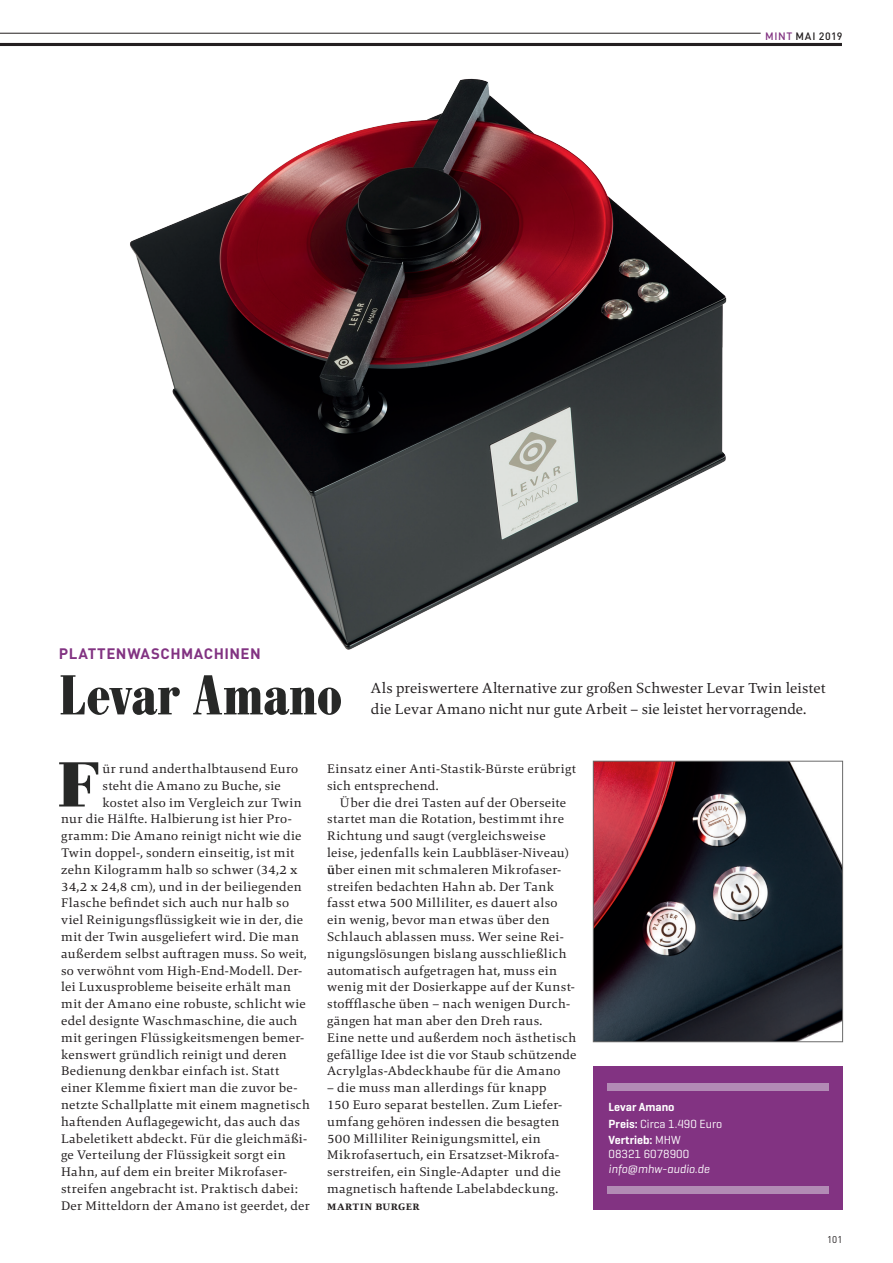
<style>
.page{position:relative;width:893px;height:1263px;background:#fff}
.page>*{position:absolute;margin:0;border:0;box-sizing:border-box;transform-origin:0 0}
.t1{font:700 66.3px "Bodoni Antiqua T";color:#272827}
.t2{font:700 58.65px "Bodoni Ant Con";color:#272827}
.t3{font:15px/21px "Mangan";letter-spacing:.005em;color:#231f20}
.t4{font:700 15px "DIN";letter-spacing:.03em;color:#823382}
.t5{font:12.9px/16.8px "Mangan";letter-spacing:.025em;color:#231f20}
.t6{font:700 12.9px "Mangan";letter-spacing:.03em;color:#231f20}
.t7{font:600 12px/16.4px "Geogrotesque";color:#fff}
.t8{font:italic 12px "Geogrotesque";color:#fff}
.t9{font:12px "Geogrotesque";color:#fff}
.t10{font:500 10.65px "DIN";letter-spacing:.06em;color:#231f20}
.t11{font:9.75px "DIN";color:#231f20}
.s1{color:#823382}
.s2{font-weight:700}
.s3{font-weight:400}
</style>
<div class="page">
<div style="left:593px;top:1066px;width:249px;height:144px;background:#823382"></div>
<div style="left:607px;top:1186px;width:222px;height:7px;background:#b28bb5"></div>
<div style="left:607px;top:1083px;width:222px;height:7px;background:#b28bb5"></div>
<hr style="left:0;top:43px;width:842px;height:3px;background:#231f20">
<hr style="left:0;top:33px;width:761px;height:1px;background:#231f20">
<img style="left:117px;top:42px;width:627px;height:608px">
<img style="left:595px;top:763px;width:246px;height:277px">
<div style="left:593px;top:761px;width:250px;height:281px;border:1px solid #6a6a6a"></div>
<p class="t10" style="left:765px;top:30px;width:79px"><span class="s1">MINT</span> MAI 2019</p>
<p class="t4" style="left:59px;top:644px;width:203px">PLATTENWASCHMACHINEN</p>
<h2 class="t2" style="left:59px;top:662px;width:285px">Levar Amano</h2>
<p class="t3" style="left:371px;top:678px;width:456px">Als preiswertere Alternative zur großen Schwester Levar Twin leistet die Levar Amano nicht nur gute Arbeit – sie leistet hervorragende.</p>
<h1 class="t1" style="left:57px;top:745px;width:43px">F</h1>
<p class="t5" style="left:103px;top:760px;width:197px">ür rund anderthalbtausend Euro</p>
<p class="t5" style="left:103px;top:777px;width:180px">steht die Amano zu Buche, sie</p>
<p class="t5" style="left:103px;top:794px;width:201px">kostet also im Vergleich zur Twin</p>
<p class="t5" style="left:61px;top:810px;width:232px">nur die Hälfte. Halbierung ist hier Pro-</p>
<p class="t5" style="left:61px;top:827px;width:242px">gramm: Die Amano reinigt nicht wie die</p>
<p class="t5" style="left:61px;top:844px;width:235px">Twin doppel-, sondern einseitig, ist mit</p>
<p class="t5" style="left:61px;top:861px;width:238px">zehn Kilogramm halb so schwer (34,2 x</p>
<p class="t5" style="left:61px;top:878px;width:242px">34,2 x 24,8 cm), und in der beiliegenden</p>
<p class="t5" style="left:61px;top:894px;width:229px">Flasche befindet sich auch nur halb so</p>
<p class="t5" style="left:61px;top:911px;width:244px">viel Reinigungsflüssigkeit wie in der, die</p>
<p class="t5" style="left:61px;top:928px;width:239px">mit der Twin ausgeliefert wird. Die man</p>
<p class="t5" style="left:61px;top:945px;width:247px">außerdem selbst auftragen muss. So weit,</p>
<p class="t5" style="left:61px;top:962px;width:243px">so verwöhnt vom High-End-Modell. Der-</p>
<p class="t5" style="left:61px;top:978px;width:232px">lei Luxusprobleme beiseite erhält man</p>
<p class="t5" style="left:61px;top:995px;width:246px">mit der Amano eine robuste, schlicht wie</p>
<p class="t5" style="left:61px;top:1012px;width:238px">edel designte Waschmaschine, die auch</p>
<p class="t5" style="left:61px;top:1029px;width:245px">mit geringen Flüssigkeitsmengen bemer-</p>
<p class="t5" style="left:61px;top:1046px;width:227px">kenswert gründlich reinigt und deren</p>
<p class="t5" style="left:61px;top:1062px;width:220px">Bedienung denkbar einfach ist. Statt</p>
<p class="t5" style="left:61px;top:1079px;width:238px">einer Klemme fixiert man die zuvor be-</p>
<p class="t5" style="left:61px;top:1096px;width:250px">netzte Schallplatte mit einem magnetisch</p>
<p class="t5" style="left:61px;top:1113px;width:240px">haftenden Auflagegewicht, das auch das</p>
<p class="t5" style="left:61px;top:1130px;width:247px">Labeletikett abdeckt. Für die gleichmäßi-</p>
<p class="t5" style="left:61px;top:1146px;width:226px">ge Verteilung der Flüssigkeit sorgt ein</p>
<p class="t5" style="left:61px;top:1163px;width:228px">Hahn, auf dem ein breiter Mikrofaser-</p>
<p class="t5" style="left:61px;top:1180px;width:238px">streifen angebracht ist. Praktisch dabei:</p>
<p class="t5" style="left:61px;top:1197px;width:250px">Der Mitteldorn der Amano ist geerdet, der</p>
<p class="t5" style="left:327px;top:760px;width:250px">Einsatz einer Anti-Stastik-Bürste erübrigt sich entsprechend.</p>
<p class="t5" style="left:327px;top:794px;width:251px;text-indent:13px">Über die drei Tasten auf der Oberseite startet man die Rotation, bestimmt ihre Richtung und saugt (vergleichsweise leise, jedenfalls kein Laubbläser-Niveau) <span class="s2">ü</span>ber einen mit schmaleren Mikrofaser&shy;streifen bedachten Hahn ab. Der Tank fasst etwa 500 Milliliter, es dauert also ein wenig, bevor man etwas über den Schlauch ablassen muss. Wer seine Rei&shy;nigungslösungen bislang ausschließlich automatisch aufgetragen hat, muss ein wenig mit der Dosierkappe auf der Kunst&shy;stoffflasche üben – nach wenigen Durch&shy;gängen hat man aber den Dreh raus.<br>Eine nette und außerdem noch ästhetisch gefällige Idee ist die vor Staub schützende Acrylglas-Abdeckhaube für die Amano</p>
<p class="t5" style="left:327px;top:1079px;width:237px">– die muss man allerdings für knapp 150 Euro separat bestellen. Zum Liefer&shy;umfang gehören indessen die besagten 500 Milliliter Reinigungsmittel, ein Mikrofasertuch, ein Ersatzset-Mikrofa&shy;serstreifen, ein Single-Adapter und die magnetisch haftende Labelabdeckung.</p>
<p class="t6" style="left:327px;top:1197px;width:94px">martin burger</p>
<p class="t7" style="left:609px;top:1099px;width:115px">Levar Amano<br>Preis: <span class="s3">Circa 1.490 Euro<br></span>Vertrieb: <span class="s3">MHW</span></p>
<p class="t9" style="left:609px;top:1147px;width:82px">08321 6078900</p>
<p class="t8" style="left:609px;top:1161px;width:103px">info@mhw-audio.de</p>
<p class="t11" style="left:827px;top:1234px;width:17px">101</p>
</div>
